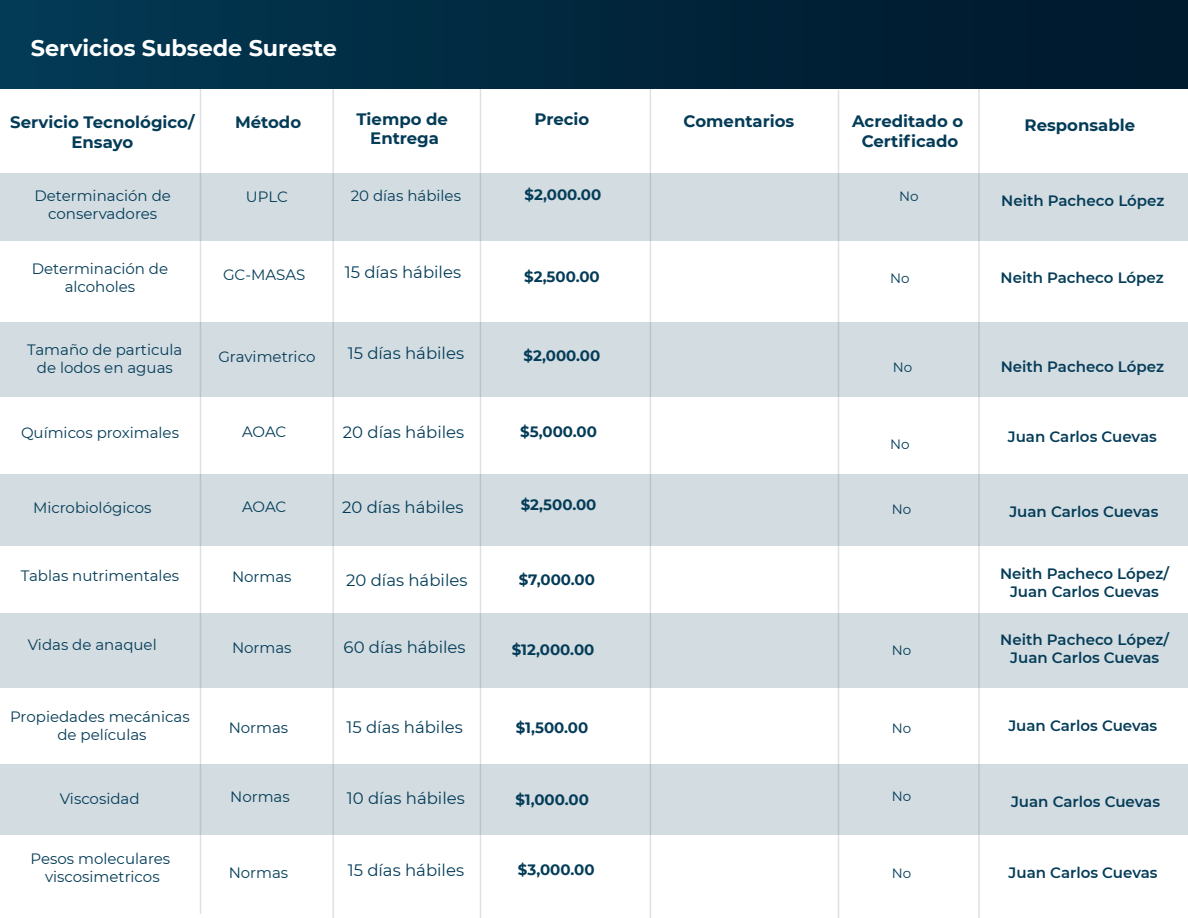
<style>
.page{position:relative;width:1188px;height:918px;background:#fff}
.page>*{position:absolute;margin:0;border:0;box-sizing:border-box;transform-origin:0 0}
.t1{font:700 22.5px "Montserrat";color:#fff}
.t2{font:16.5px "Montserrat";color:#043c58}
.t3{font:700 16.5px/19.8px "Montserrat";color:#043c58;text-align:center}
.t4{font:15px/18px "Montserrat";color:#043c58;text-align:center}
.t5{font:600 15px/18px "Montserrat";color:#043c58;text-align:center}
.t6{font:700 15px "Montserrat";color:#043c58}
.t7{font:13.5px "Montserrat";color:#043c58}
</style>
<div class="page">
<div style="left:0;top:613px;width:1188px;height:75px;background:#d2dce1"></div>
<div style="left:1px;top:764px;width:1187px;height:71px;background:#d2dce1"></div>
<div style="left:0;top:173px;width:1188px;height:67px;background:#d2dce1"></div>
<div style="left:0;top:322px;width:1188px;height:74px;background:#d2dce1"></div>
<div style="left:0;top:474px;width:1188px;height:72px;background:#d2dce1"></div>
<hr style="left:200px;top:72px;width:1px;height:842px;background:#506d78">
<hr style="left:332px;top:66px;width:2px;height:852px;background:#506d78">
<hr style="left:480px;top:84px;width:1px;height:834px;background:#506d78">
<hr style="left:650px;top:85px;width:1px;height:833px;background:#506d78">
<hr style="left:838px;top:90px;width:1px;height:828px;background:#506d78">
<hr style="left:978px;top:87px;width:2px;height:831px;background:#506d78">
<div style="left:0;top:0;width:1188px;height:89px;background:linear-gradient(to right,#033953,#00162a)"></div>
<h1 class="t1" style="left:47px;top:27px;width:275px">Tecnología Alimentaria</h1>
<h1 class="t1" style="left:31px;top:32px;width:308px">Servicios Subsede Sureste</h1>
<p class="t3" style="left:10px;top:111px;width:186px">Servicio Tecnológico/<br>Ensayo</p>
<p class="t3" style="left:235px;top:112px;width:68px">Método</p>
<p class="t3" style="left:357px;top:108px;width:93px">Tiempo de</p>
<p class="t3" style="left:684px;top:110px;width:112px">Comentarios</p>
<p class="t3" style="left:370px;top:128px;width:70px">Entrega</p>
<p class="t3" style="left:535px;top:108px;width:56px">Precio</p>
<p class="t3" style="left:852px;top:110px;width:113px">Acreditado o<br>Certificado</p>
<p class="t3" style="left:1025px;top:115px;width:112px">Responsable</p>
<p class="t4" style="left:246px;top:188px;width:43px">UPLC</p>
<p class="t6" style="left:525px;top:184px;width:78px">$2,000.00</p>
<p class="t7" style="left:899px;top:187px;width:21px">No</p>
<p class="t4" style="left:351px;top:186px;width:112px">20 días hábiles</p>
<p class="t4" style="left:35px;top:186px;width:138px">Determinación de</p>
<p class="t5" style="left:1001px;top:191px;width:165px">Neith Pacheco López</p>
<p class="t4" style="left:48px;top:204px;width:111px">conservadores</p>
<p class="t4" style="left:32px;top:259px;width:138px">Determinación de alcoholes</p>
<p class="t4" style="left:223px;top:265px;width:84px">GC-MASAS</p>
<p class="t2" style="left:345px;top:261px;width:118px">15 días hábiles</p>
<p class="t6" style="left:524px;top:266px;width:77px">$2,500.00</p>
<p class="t7" style="left:890px;top:269px;width:21px">No</p>
<p class="t4" style="left:27px;top:340px;width:157px">Tamaño de particula de lodos en aguas</p>
<p class="t4" style="left:218px;top:347px;width:99px">Gravimetrico</p>
<p class="t2" style="left:348px;top:342px;width:118px">15 días hábiles</p>
<p class="t6" style="left:524px;top:345px;width:78px">$2,000.00</p>
<p class="t7" style="left:893px;top:358px;width:21px">No</p>
<p class="t5" style="left:1001px;top:268px;width:165px">Neith Pacheco López</p>
<p class="t5" style="left:1001px;top:357px;width:165px">Neith Pacheco López</p>
<p class="t4" style="left:21px;top:423px;width:159px">Químicos proximales</p>
<p class="t4" style="left:242px;top:422px;width:46px">AOAC</p>
<p class="t2" style="left:343px;top:420px;width:123px">20 días hábiles</p>
<p class="t6" style="left:520px;top:421px;width:78px">$5,000.00</p>
<p class="t5" style="left:1008px;top:427px;width:150px">Juan Carlos Cuevas</p>
<p class="t7" style="left:890px;top:435px;width:21px">No</p>
<p class="t4" style="left:33px;top:498px;width:120px">Microbiológicos</p>
<p class="t2" style="left:342px;top:495px;width:123px">20 días hábiles</p>
<p class="t6" style="left:521px;top:493px;width:77px">$2,500.00</p>
<p class="t7" style="left:892px;top:499px;width:21px">No</p>
<p class="t4" style="left:242px;top:498px;width:46px">AOAC</p>
<p class="t5" style="left:1009px;top:502px;width:150px">Juan Carlos Cuevas</p>
<p class="t4" style="left:21px;top:566px;width:160px">Tablas nutrimentales</p>
<p class="t4" style="left:232px;top:567px;width:61px">Normas</p>
<p class="t2" style="left:346px;top:568px;width:123px">20 días hábiles</p>
<p class="t6" style="left:519px;top:569px;width:78px">$7,000.00</p>
<p class="t5" style="left:1000px;top:564px;width:170px">Neith Pacheco López/<br>Juan Carlos Cuevas</p>
<p class="t4" style="left:28px;top:635px;width:130px">Vidas de anaquel</p>
<p class="t4" style="left:232px;top:638px;width:61px">Normas</p>
<p class="t5" style="left:1000px;top:630px;width:170px">Neith Pacheco López/<br>Juan Carlos Cuevas</p>
<p class="t2" style="left:344px;top:636px;width:124px">60 días hábiles</p>
<p class="t6" style="left:512px;top:639px;width:84px">$12,000.00</p>
<p class="t7" style="left:892px;top:641px;width:21px">No</p>
<p class="t4" style="left:10px;top:707px;width:181px">Propiedades mecánicas de películas</p>
<p class="t4" style="left:229px;top:719px;width:61px">Normas</p>
<p class="t2" style="left:346px;top:716px;width:118px">15 días hábiles</p>
<p class="t6" style="left:516px;top:717px;width:74px">$1,500.00</p>
<p class="t7" style="left:892px;top:719px;width:21px">No</p>
<p class="t5" style="left:1008px;top:716px;width:150px">Juan Carlos Cuevas</p>
<p class="t4" style="left:60px;top:789px;width:81px">Viscosidad</p>
<p class="t2" style="left:347px;top:787px;width:119px">10 días hábiles</p>
<p class="t6" style="left:515px;top:789px;width:75px">$1,000.00</p>
<p class="t7" style="left:892px;top:787px;width:21px">No</p>
<p class="t4" style="left:230px;top:787px;width:61px">Normas</p>
<p class="t5" style="left:1011px;top:792px;width:150px">Juan Carlos Cuevas</p>
<p class="t4" style="left:31px;top:849px;width:141px">Pesos moleculares viscosimetricos</p>
<p class="t2" style="left:348px;top:858px;width:118px">15 días hábiles</p>
<p class="t6" style="left:518px;top:859px;width:78px">$3,000.00</p>
<p class="t7" style="left:892px;top:864px;width:21px">No</p>
<p class="t4" style="left:229px;top:863px;width:61px">Normas</p>
<p class="t5" style="left:1009px;top:863px;width:150px">Juan Carlos Cuevas</p>
</div>
